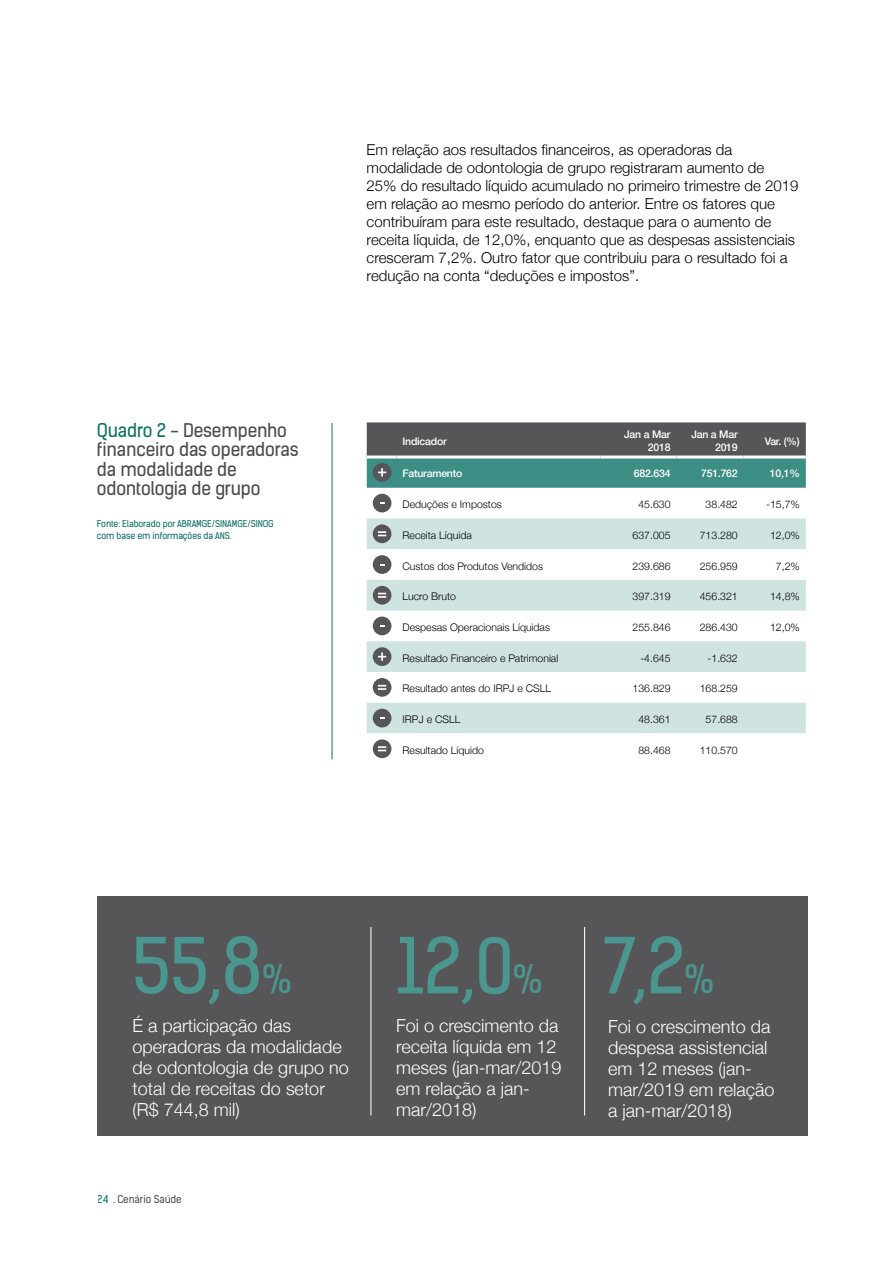
<style>
.page{position:relative;width:893px;height:1263px;background:#fff}
.page>*{position:absolute;margin:0;border:0;box-sizing:border-box;transform-origin:0 0}
.t1{font:73.2px "Kelson Sans";color:#4b968e}
.t2{font:300 18px/21px "Helvetica Neue";color:#fff}
.t3{font:18px/19.5px "Kelson Sans";letter-spacing:-.01em;color:#4d4d4f}
.t4{font:300 15px/18px "Helvetica Neue";color:#000}
.t5{font:300 10.5px "Helvetica Neue";color:#000}
.t6{font:500 10.5px/12.6px "Helvetica Neue";letter-spacing:-.02em;color:#fff;text-align:right}
.t7{font:10.35px "Kelson Sans";letter-spacing:-.01em;color:#565659}
.t8{font:9px/12px "Kelson Sans";letter-spacing:-.01em;color:#0f7368}
.s1{color:#0f7368}
.s2{font-size:37.2px}
</style>
<div class="page">
<hr style="left:332px;top:423px;width:1px;height:336px;background:#0f7368">
<svg style="left:367px;top:518px;width:439px;height:215px;fill:#cfe3e1"></svg>
<svg style="left:367px;top:422px;width:439px;height:66px;background:#547775"></svg>
<div style="left:373px;top:494px;width:18px;height:18px;background:#565659;border-radius:50%"></div>
<div style="left:373px;top:524px;width:18px;height:19px;background:#565659;border-radius:50%"></div>
<svg style="left:378px;top:531px;width:8px;height:5px"></svg>
<div style="left:373px;top:555px;width:18px;height:19px;background:#565659;border-radius:50%"></div>
<div style="left:373px;top:586px;width:18px;height:19px;background:#565659;border-radius:50%"></div>
<svg style="left:378px;top:593px;width:8px;height:5px"></svg>
<div style="left:373px;top:617px;width:18px;height:18px;background:#565659;border-radius:50%"></div>
<div style="left:373px;top:647px;width:18px;height:19px;background:#565659;border-radius:50%"></div>
<svg style="left:378px;top:652px;width:8px;height:9px"></svg>
<div style="left:373px;top:678px;width:18px;height:19px;background:#565659;border-radius:50%"></div>
<svg style="left:378px;top:685px;width:8px;height:5px"></svg>
<div style="left:373px;top:709px;width:18px;height:18px;background:#565659;border-radius:50%"></div>
<svg style="left:372px;top:739px;width:20px;height:20px"></svg>
<div style="left:98px;top:896px;width:710px;height:239px;background:#565659"></div>
<hr style="left:584px;top:927px;width:1px;height:188px;background:#fff">
<hr style="left:370px;top:927px;width:1px;height:188px;background:#fff">
<p class="t3" style="left:97px;top:420px;width:203px"><span class="s1">Quadro 2</span> - Desempenho financeiro das operadoras da modalidade de odontologia de grupo</p>
<p class="t8" style="left:97px;top:517px;width:178px">Fonte: Elaborado por ABRAMGE/SINAMGE/SINOG com base em informações da ANS.</p>
<p class="t4" style="left:367px;top:140px;width:433px">Em relação aos resultados financeiros, as operadoras da modalidade de odontologia de grupo registraram aumento de<br>25% do resultado líquido acumulado no primeiro trimestre de 2019 em relação ao mesmo período do anterior. Entre os fatores que contribuíram para este resultado, destaque para o aumento de receita líquida, de 12,0%, enquanto que as despesas assistenciais cresceram 7,2%. Outro fator que contribuiu para o resultado foi a redução na conta “deduções e impostos”.</p>
<p class="t6" style="left:403px;top:434px;width:46px">Indicador</p>
<p class="t6" style="left:624px;top:428px;width:48px">Jan a Mar<br>2018</p>
<p class="t6" style="left:691px;top:428px;width:48px">Jan a Mar<br>2019</p>
<p class="t6" style="left:765px;top:434px;width:37px">Var. (%)</p>
<p class="t6" style="left:403px;top:467px;width:61px">Faturamento</p>
<p class="t6" style="left:634px;top:467px;width:38px">682.634</p>
<p class="t6" style="left:701px;top:467px;width:38px">751.762</p>
<p class="t6" style="left:770px;top:467px;width:32px">10,1%</p>
<p class="t5" style="left:403px;top:496px;width:101px">Deduções e Impostos</p>
<p class="t5" style="left:638px;top:496px;width:34px">45.630</p>
<p class="t5" style="left:706px;top:496px;width:34px">38.482</p>
<p class="t5" style="left:766px;top:496px;width:35px">-15,7%</p>
<p class="t5" style="left:403px;top:527px;width:71px">Receita Líquida</p>
<p class="t5" style="left:633px;top:527px;width:39px">637.005</p>
<p class="t5" style="left:700px;top:527px;width:39px">713.280</p>
<p class="t5" style="left:770px;top:527px;width:31px">12,0%</p>
<p class="t5" style="left:403px;top:557px;width:142px">Custos dos Produtos Vendidos</p>
<p class="t5" style="left:633px;top:557px;width:39px">239.686</p>
<p class="t5" style="left:700px;top:557px;width:39px">256.959</p>
<p class="t5" style="left:776px;top:557px;width:25px">7,2%</p>
<p class="t5" style="left:403px;top:588px;width:55px">Lucro Bruto</p>
<p class="t5" style="left:633px;top:588px;width:39px">397.319</p>
<p class="t5" style="left:700px;top:588px;width:39px">456.321</p>
<p class="t5" style="left:770px;top:588px;width:31px">14,8%</p>
<p class="t5" style="left:403px;top:619px;width:149px">Despesas Operacionais Líquidas</p>
<p class="t5" style="left:633px;top:619px;width:39px">255.846</p>
<p class="t5" style="left:700px;top:619px;width:39px">286.430</p>
<p class="t5" style="left:770px;top:619px;width:31px">12,0%</p>
<p class="t5" style="left:403px;top:649px;width:157px">Resultado Financeiro e Patrimonial</p>
<p class="t5" style="left:640px;top:649px;width:32px">-4.645</p>
<p class="t5" style="left:708px;top:649px;width:32px">-1.632</p>
<p class="t5" style="left:403px;top:680px;width:150px">Resultado antes do IRPJ e CSLL</p>
<p class="t5" style="left:633px;top:680px;width:39px">136.829</p>
<p class="t5" style="left:700px;top:680px;width:39px">168.259</p>
<p class="t5" style="left:403px;top:711px;width:59px">IRPJ e CSLL</p>
<p class="t5" style="left:638px;top:711px;width:34px">48.361</p>
<p class="t5" style="left:706px;top:711px;width:34px">57.688</p>
<p class="t5" style="left:403px;top:742px;width:83px">Resultado Líquido</p>
<p class="t5" style="left:638px;top:742px;width:34px">88.468</p>
<p class="t5" style="left:700px;top:742px;width:39px">110.570</p>
<h1 class="t1" style="left:132px;top:921px;width:161px">55,8<span class="s2">%</span></h1>
<h1 class="t1" style="left:396px;top:921px;width:148px">12,0<span class="s2">%</span></h1>
<p class="t2" style="left:396px;top:1014px;width:167px">Foi o crescimento da receita líquida em 12 meses (jan-mar/2019 em relação a jan&shy;mar/2018)</p>
<p class="t2" style="left:133px;top:1014px;width:218px">É a participação das operadoras da modalidade de odontologia de grupo no total de receitas do setor (R$ 744,8 mil)</p>
<p class="t7" style="left:98px;top:1193px;width:86px"><span class="s1">24</span> . Cenário Saúde</p>
<h1 class="t1" style="left:604px;top:921px;width:112px">7,2<span class="s2">%</span></h1>
<p class="t2" style="left:608px;top:1015px;width:168px">Foi o crescimento da despesa assistencial em 12 meses (jan&shy;mar/2019 em relação a jan-mar/2018)</p>
</div>
